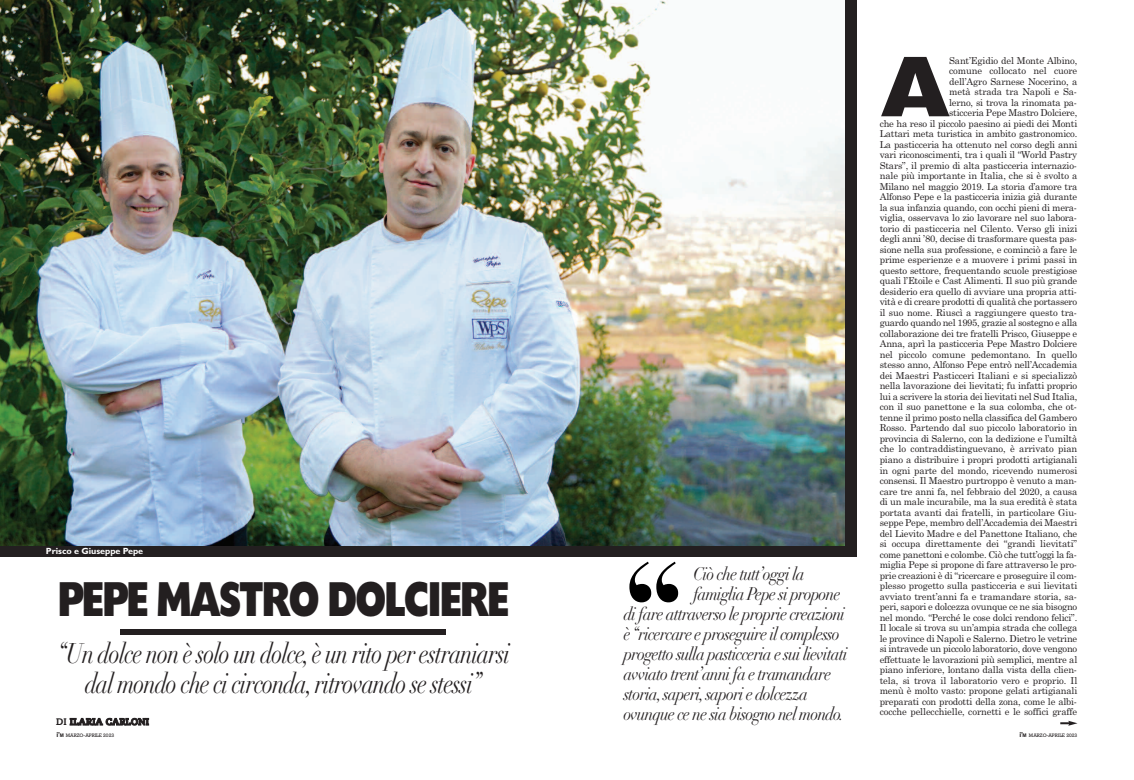
<style>
.page{position:relative;width:1134px;height:780px;background:#fff}
.page>*{position:absolute;margin:0;border:0;box-sizing:border-box;transform-origin:0 0}
.t1{font:700 130px "Didot";color:#000}
.t2{font:79px "Headline NEWS";color:#231f20}
.t3{font:45px "Headline NEWS";letter-spacing:-.085em;color:#231f20;scale:.78 1}
.t4{font:italic 28px/30px "Didot";letter-spacing:-.035em;color:#231f20;text-align:center;scale:.8 1}
.t5{font:italic 18px "Didot";letter-spacing:-.04em;color:#231f20;scale:.88 1}
.t6{font:9.5px/10.5px "Century Schoolbook";letter-spacing:-.02em;color:#231f20;text-align:right}
.t7{font:9.5px "Caecilia Heavy Os F";letter-spacing:.005em;color:#231f20}
.t8{font:700 9px "Gill Sans";letter-spacing:-.005em;color:#fff}
.t9{font:5px "Rockwell";color:#231f20}
.s1{font-family:"Arial";font-weight:700;font-size:7px}
.s2{font-family:"Arial";font-weight:700}
</style>
<div class="page">
<div style="left:121px;top:628px;width:325px;height:6px;background:#231f20"></div>
<svg style="left:1060px;top:720px;width:17px;height:5px"></svg>
<div style="left:0;top:0;width:856px;height:557px;background:#231f20"></div>
<img style="left:0;top:0;width:844px;height:545px">
<p class="t8" style="left:46px;top:545px;width:99px">Prisco e Giuseppe Pepe</p>
<h3 class="t3" style="left:57px;top:579px;width:582px">PEPE MASTRO DOLCIERE</h3>
<h3 class="t4" style="left:57px;top:638px;width:568px">“Un dolce non è solo un dolce, è un rito per estraniarsi dal mondo che ci circonda, ritrovando se stessi”</h3>
<p class="t7" style="left:56px;top:716px;width:94px">AF FI^OF^=`^OILKF</p>
<h1 class="t1" style="left:624px;top:528px;width:62px">“</h1>
<h3 class="t5" style="left:693px;top:563px;width:128px">Ciò che tutt’oggi la</h3>
<h3 class="t5" style="left:693px;top:583px;width:169px">famiglia Pepe si propone</h3>
<h3 class="t5" style="left:624px;top:603px;width:253px">difare attraverso le proprie creazioni</h3>
<h3 class="t5" style="left:624px;top:623px;width:247px">è“ricercare e proseguire il complesso</h3>
<h3 class="t5" style="left:624px;top:643px;width:256px">progetto sulla pasticceria e sui lievitati</h3>
<h3 class="t5" style="left:624px;top:663px;width:237px">avviato trent’annifa e tramandare</h3>
<h3 class="t5" style="left:624px;top:683px;width:211px">storia,saperi,sapori e dolcezza</h3>
<h3 class="t5" style="left:624px;top:703px;width:252px">ovunque ce ne sia bisogno nel mondo.</h3>
<p class="t6" style="left:880px;top:55px;width:199px">Sant’Egidio del Monte Albino,<br>comune collocato nel cuore<br>dell’Agro Sarnese Nocerino, a<br>metà strada tra Napoli e Sa-<br>lerno, si trova la rinomata pa-<br>sticceria Pepe Mastro Dolciere,<br>che ha reso il piccolo paesino ai piedi dei Monti Lattari meta turistica in ambito gastronomico.<br>La pasticceria ha ottenuto nel corso degli anni vari riconoscimenti, tra i quali il “World Pastry Stars”, il premio di alta pasticceria internazio&shy;nale più importante in Italia, che si è svolto a Milano nel maggio 2019. La storia d’amore tra Alfonso Pepe e la pasticceria inizia già durante la sua infanzia quando, con occhi pieni di mera&shy;viglia, osservava lo zio lavorare nel suo labora&shy;torio di pasticceria nel Cilento. Verso gli inizi degli anni ’80, decise di trasformare questa pas&shy;sione nella sua professione, e cominciò a fare le prime esperienze e a muovere i primi passi in questo settore, frequentando scuole prestigiose quali l’Etoile e Cast Alimenti. Il suo più grande desiderio era quello di avviare una propria atti&shy;vità e di creare prodotti di qualità che portassero il suo nome. Riuscì a raggiungere questo tra&shy;guardo quando nel 1995, grazie al sostegno e alla collaborazione dei tre fratelli Prisco, Giuseppe e Anna, aprì la pasticceria Pepe Mastro Dolciere nel piccolo comune pedemontano. In quello stesso anno, Alfonso Pepe entrò nell’Accademia dei Maestri Pasticceri Italiani e si specializzò nella lavorazione dei lievitati; fu infatti proprio lui a scrivere la storia dei lievitati nel Sud Italia, con il suo panettone e la sua colomba, che ot&shy;tenne il primo posto nella classifica del Gambero Rosso. Partendo dal suo piccolo laboratorio in provincia di Salerno, con la dedizione e l’umiltà che lo contraddistinguevano, è arrivato pian piano a distribuire i propri prodotti artigianali in ogni parte del mondo, ricevendo numerosi consensi. Il Maestro purtroppo è venuto a man&shy;care tre anni fa, nel febbraio del 2020, a causa di un male incurabile, ma la sua eredità è stata portata avanti dai fratelli, in particolare Giu&shy;seppe Pepe, membro dell’Accademia dei Maestri del Lievito Madre e del Panettone Italiano, che si occupa direttamente dei “grandi lievitati” come panettoni e colombe. Ciò che tutt’oggi la fa&shy;miglia Pepe si propone di fare attraverso le pro&shy;prie creazioni è di “ricercare e proseguire il com&shy;plesso progetto sulla pasticceria e sui lievitati avviato trent’anni fa e tramandare storia, sa&shy;peri, sapori e dolcezza ovunque ce ne sia bisogno nel mondo. “Perché le cose dolci rendono felici”.<br>Il locale si trova su un’ampia strada che collega le province di Napoli e Salerno. Dietro le vetrine si intravede un piccolo laboratorio, dove vengono effettuate le lavorazioni più semplici, mentre al piano inferiore, lontano dalla vista della clien&shy;tela, si trova il laboratorio vero e proprio. Il menù è molto vasto: propone gelati artigianali preparati con prodotti della zona, come le albi&shy;cocche pellecchielle, cornetti e le soffici graffe</p>
<h2 class="t2" style="left:880px;top:52px;width:73px">A</h2>
<p class="t9" style="left:56px;top:732px;width:59px"><span class="s1">i’</span><span class="s2">M</span> MARZO-APRILE 2023</p>
<p class="t9" style="left:1019px;top:732px;width:59px"><span class="s1">i’</span><span class="s2">M</span> MARZO-APRILE 2023</p>
</div>
